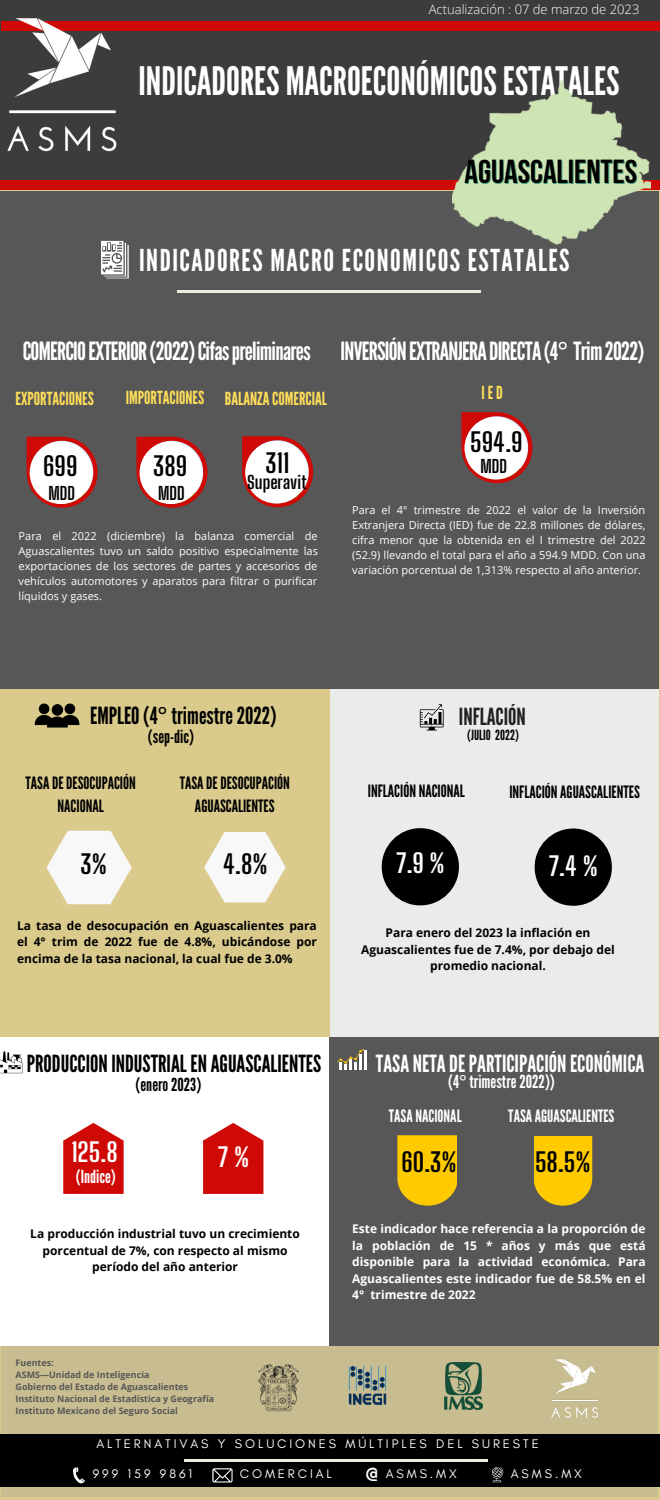
<style>
.page{position:relative;width:660px;height:1500px;background:#dacb8d}
.page>*{position:absolute;margin:0;border:0;box-sizing:border-box;transform-origin:0 0}
.t1{font:39.2px "League Gothic";color:#fff}
.t2{font:33.3px "Bebas Neue Cyrillic";color:#000}
.t3{font:30.2px "League Gothic";letter-spacing:.05em;color:#fff}
.t4{font:28.8px "Glacial Indifference";color:#fff}
.t5{font:700 26px "Big Shoulders Display";color:#000}
.t6{font:700 26px "Big Shoulders Display";color:#fff}
.t7{font:25.1px "League Gothic";letter-spacing:-.03em;color:#fff}
.t8{font:23.6px "League Gothic";color:#000}
.t9{font:23.6px "League Gothic";color:#fff}
.t10{font:23.6px "League Gothic";color:#222}
.t11{font:18px "League Gothic";color:#ffde59}
.t12{font:18px "League Gothic";color:#fff}
.t13{font:18px "League Gothic";color:#000}
.t14{font:700 17.7px "Big Shoulders Display";color:#000}
.t15{font:17px/23.2px "League Gothic";color:#000;text-align:center}
.t16{font:17px "League Gothic";color:#fff}
.t17{font:14px "League Gothic";color:#000}
.t18{font:300 13px "Open Sans";color:#fff}
.t19{font:12.8px "Glacial Indifference";letter-spacing:.23em;color:#fff}
.t20{font:700 12px/16.5px "Open Sans";color:#000;text-align:center}
.t21{font:700 12px/16.5px "Open Sans";color:#fff;text-align:justify}
.t22{font:11px/15px "Open Sans";color:#fff;text-align:justify}
.t23{font:700 9px/12px "Open Sans";color:#575757}
.s1{font-family:"Noto Sans"}
</style>
<div class="page">
<div style="left:0;top:0;width:660px;height:188px;background:#3c3c3c"></div>
<div style="left:330px;top:688px;width:329px;height:349px;background:#eaecea"></div>
<div style="left:0;top:191px;width:658px;height:498px;background:#575757"></div>
<div style="left:1px;top:1037px;width:329px;height:309px;background:#fff"></div>
<div style="left:329px;top:1037px;width:330px;height:309px;background:#575757"></div>
<div style="left:382px;top:828px;width:77px;height:77px;background:#000;border-radius:50%"></div>
<div style="left:535px;top:829px;width:77px;height:77px;background:#000;border-radius:50%"></div>
<div style="left:1px;top:21px;width:659px;height:9px;background:#cf0a06"></div>
<img style="left:1px;top:18px;width:132px;height:134px">
<svg style="left:420px;top:704px;width:24px;height:27px"></svg>
<svg style="left:35px;top:704px;width:44px;height:24px"></svg>
<svg style="left:47px;top:831px;width:85px;height:73px"></svg>
<svg style="left:204px;top:832px;width:82px;height:70px"></svg>
<svg style="left:63px;top:1123px;width:61px;height:71px;background:#d52a27"></svg>
<svg style="left:203px;top:1123px;width:60px;height:71px;background:#d42824"></svg>
<svg style="left:397px;top:1135px;width:60px;height:71px;background:#efbf08"></svg>
<svg style="left:534px;top:1136px;width:58px;height:69px;background:#f2c106"></svg>
<svg style="left:0;top:1051px;width:22px;height:22px"></svg>
<hr style="left:364px;top:1050px;width:3px;height:20px;background:#fff">
<svg style="left:337px;top:1049px;width:27px;height:21px"></svg>
<hr style="left:177px;top:290px;width:304px;height:3px;background:#f0eee2">
<svg style="left:101px;top:241px;width:28px;height:37px"></svg>
<svg style="left:27px;top:437px;width:71px;height:71px"></svg>
<img style="left:30px;top:441px;width:63px;height:63px">
<div style="left:30px;top:441px;width:62px;height:63px;background:#fff;border-radius:50%"></div>
<svg style="left:137px;top:437px;width:71px;height:71px"></svg>
<img style="left:140px;top:441px;width:63px;height:63px">
<div style="left:140px;top:441px;width:62px;height:63px;background:#fff;border-radius:50%"></div>
<svg style="left:242px;top:436px;width:71px;height:71px"></svg>
<img style="left:246px;top:440px;width:63px;height:63px">
<div style="left:245px;top:441px;width:63px;height:63px;background:#fff;border-radius:50%"></div>
<svg style="left:461px;top:412px;width:72px;height:71px"></svg>
<img style="left:465px;top:416px;width:63px;height:63px">
<div style="left:465px;top:417px;width:62px;height:63px;background:#fff;border-radius:50%"></div>
<div style="left:2px;top:1346px;width:656px;height:151px;background:#c8bd90"></div>
<div style="left:0;top:1434px;width:660px;height:53px;background:#000"></div>
<hr style="left:184px;top:1459px;width:304px;height:3px;background:#f0eee2">
<svg style="left:492px;top:1467px;width:11px;height:15px"></svg>
<svg style="left:73px;top:1467px;width:12px;height:17px"></svg>
<svg style="left:212px;top:1468px;width:21px;height:15px"></svg>
<img style="left:551px;top:1359px;width:48px;height:59px">
<img style="left:348px;top:1365px;width:39px;height:40px">
<img style="left:444px;top:1363px;width:39px;height:47px">
<img style="left:259px;top:1364px;width:39px;height:47px">
<div style="left:0;top:180px;width:659px;height:9px;background:#cf0a06"></div>
<img style="left:453px;top:81px;width:197px;height:163px">
<p class="t18" style="left:429px;top:0;width:212px">Actualización : 07 de marzo de 2023</p>
<h1 class="t1" style="left:139px;top:58px;width:482px">INDICADORES MACROECONÓMICOSESTATALES</h1>
<h2 class="t2" style="left:465px;top:158px;width:174px">AGUASCALIENTES</h2>
<h3 class="t3" style="left:139px;top:243px;width:432px">INDICADORES MACRO ECONOMICOS ESTATALES</h3>
<h3 class="t7" style="left:23px;top:337px;width:290px">COMERCIOEXTERIOR(2022)Cifaspreliminares</h3>
<h3 class="t11" style="left:16px;top:388px;width:80px">EXPORTACIONES</h3>
<h3 class="t11" style="left:126px;top:388px;width:203px">IMPORTACIONES BALANZACOMERCIAL</h3>
<h3 class="t5" style="left:266px;top:448px;width:25px">311</h3>
<h3 class="t14" style="left:247px;top:472px;width:61px">Superavit</h3>
<h3 class="t5" style="left:43px;top:451px;width:36px">699</h3>
<h3 class="t14" style="left:48px;top:483px;width:28px">MDD</h3>
<p class="t22" style="left:19px;top:528px;width:301px">Para el 2022 (diciembre) la balanza comercial de Aguascalientes tuvo un saldo positivo especialmente las exportaciones de los sectores de partes y accesorios de vehículos automotores y aparatos para filtrar o purificar líquidos y gases.</p>
<h3 class="t5" style="left:153px;top:451px;width:36px">389</h3>
<h3 class="t14" style="left:158px;top:483px;width:28px">MDD</h3>
<h3 class="t7" style="left:341px;top:337px;width:305px">INVERSIÓNEXTRANJERADIRECTA(4<span class="s1">°</span> Trim2022)</h3>
<h3 class="t11" style="left:482px;top:382px;width:23px">IED</h3>
<h3 class="t5" style="left:470px;top:426px;width:54px">594.9</h3>
<h3 class="t14" style="left:481px;top:455px;width:28px">MDD</h3>
<p class="t22" style="left:352px;top:503px;width:295px">Para el 4° trimestre de 2022 el valor de la Inversión Extranjera Directa (IED) fue de 22.8 millones de dólares, cifra menor que la obtenida en el I trimestre del 2022 (52.9) llevando el total para el año a 594.9 MDD. Con una variación porcentual de 1,313% respecto al año anterior.</p>
<h3 class="t8" style="left:90px;top:701px;width:188px">EMPLEO(4<span class="s1">°</span> trimestre2022)</h3>
<h3 class="t13" style="left:148px;top:726px;width:48px">(sep-dic)</h3>
<h3 class="t15" style="left:26px;top:771px;width:112px">TASADEDESOCUPACIÓN<br>NACIONAL</h3>
<h3 class="t15" style="left:180px;top:771px;width:112px">TASADEDESOCUPACIÓN<br>AGUASCALIENTES</h3>
<h3 class="t5" style="left:80px;top:849px;width:28px">3%</h3>
<h3 class="t5" style="left:223px;top:849px;width:46px">4.8%</h3>
<p class="t20" style="left:17px;top:917px;width:301px;text-align:justify">La tasa de desocupación en Aguascalientes para el 4° trim de 2022 fue de 4.8%, ubicándose por encima de la tasa nacional, la cual fue de 3.0%</p>
<h3 class="t8" style="left:27px;top:1050px;width:296px">PRODUCCIONINDUSTRIAL ENAGUASCALIENTES</h3>
<h3 class="t13" style="left:136px;top:1074px;width:67px">(enero2023)</h3>
<h3 class="t6" style="left:71px;top:1137px;width:48px">125.8</h3>
<h3 class="t6" style="left:218px;top:1142px;width:33px">7%</h3>
<h3 class="t12" style="left:76px;top:1166px;width:42px">(Indice)</h3>
<p class="t20" style="left:30px;top:1225px;width:271px">La producción industrial tuvo un crecimiento porcentual de 7%, con respecto al mismo período del año anterior</p>
<p class="t23" style="left:16px;top:1357px;width:200px">Fuentes:<br>ASMS—Unidad de Inteligencia<br>Gobierno del Estado de Aguascalientes<br>Instituto Nacional de Estadística y Geografía<br>Instituto Mexicano del Seguro Social</p>
<h3 class="t10" style="left:459px;top:703px;width:68px">INFLACIÓN</h3>
<p class="t17" style="left:467px;top:727px;width:53px">(JULIO 2022)</p>
<h3 class="t15" style="left:368px;top:779px;width:99px">INFLACIÓNNACIONAL</h3>
<h3 class="t15" style="left:509px;top:781px;width:132px">INFLACIÓNAGUASCALIENTES</h3>
<h3 class="t6" style="left:396px;top:847px;width:50px">7.9 %</h3>
<h3 class="t6" style="left:549px;top:850px;width:51px">7.4 %</h3>
<p class="t20" style="left:361px;top:924px;width:255px">Para enero del 2023 la inflación en<br>Aguascalientes fue de 7.4%, por debajo del promedio nacional.</p>
<h3 class="t9" style="left:376px;top:1050px;width:270px">TASANETADEPARTICIPACIÓNECONÓMICA</h3>
<h3 class="t12" style="left:448px;top:1072px;width:108px">(4<span class="s1">°</span> trimestre2022))</h3>
<h3 class="t16" style="left:389px;top:1107px;width:74px">TASANACIONAL</h3>
<h3 class="t16" style="left:508px;top:1107px;width:108px">TASAAGUASCALIENTES</h3>
<h3 class="t5" style="left:402px;top:1146px;width:57px">60.3%</h3>
<h3 class="t5" style="left:535px;top:1147px;width:57px">58.5%</h3>
<p class="t21" style="left:352px;top:1220px;width:295px">Este indicador hace referencia a la proporción de la población de 15 * años y más que está disponible para la actividad económica. Para Aguascalientes este indicador fue de 58.5% en el 4° trimestre de 2022</p>
<p class="t19" style="left:96px;top:1436px;width:444px">ALTERNATIVAS Y SOLUCIONES MÚLTIPLES DEL SURESTE</p>
<h3 class="t4" style="left:364px;top:1454px;width:17px">@</h3>
<p class="t19" style="left:93px;top:1466px;width:101px">999 159 9861</p>
<p class="t19" style="left:240px;top:1466px;width:93px">COMERCIAL</p>
<p class="t19" style="left:386px;top:1466px;width:73px">ASMS.MX</p>
<p class="t19" style="left:511px;top:1466px;width:73px">ASMS.MX</p>
</div>
